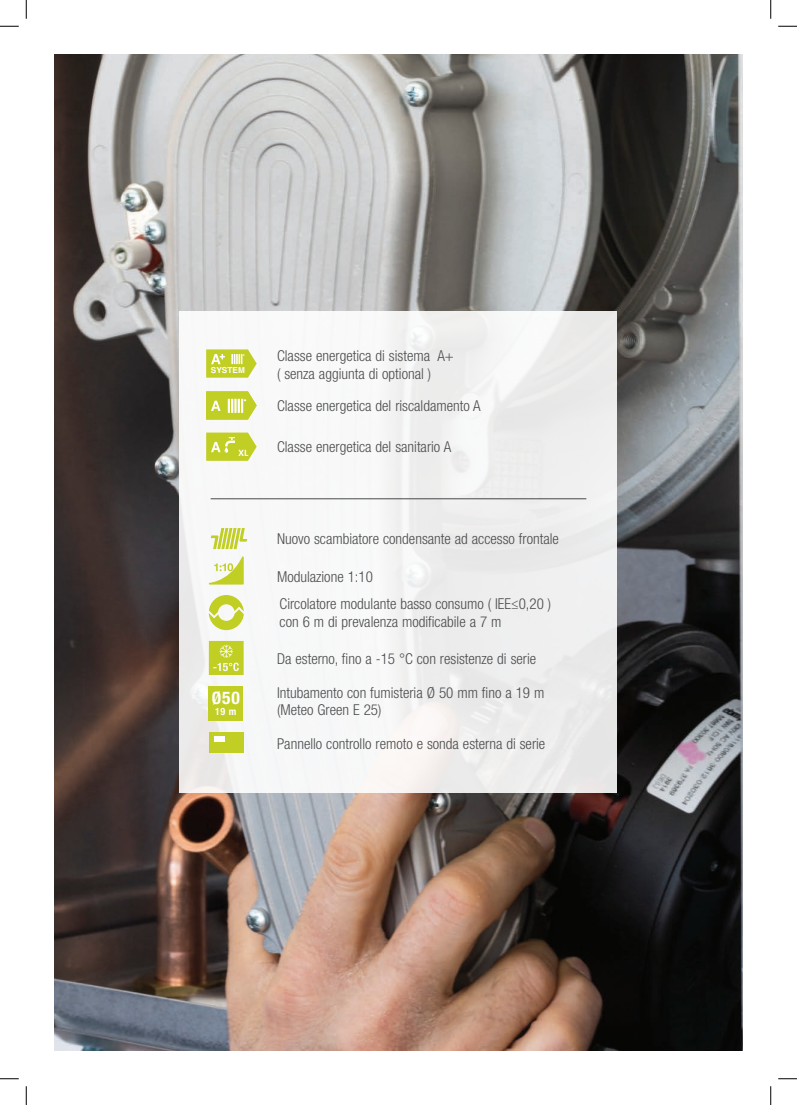
<style>
.page{position:relative;width:797px;height:1105px;background:#fff}
.page>*{position:absolute;margin:0;border:0;box-sizing:border-box;transform-origin:0 0}
.t1{font:700 condensed 17.5px "Helvetica Neue";color:#fff}
.t2{font:300 condensed 15px/17.5px "Helvetica Neue";color:#4b4c4d}
.t3{font:700 condensed 10px "Helvetica Neue";color:#fff}
.t4{font:700 10px "Calibri";color:#fff}
.t5{font:700 8.25px "Helvetica";color:#fff}
.s1{font-size:17.12px}
.s2{font-family:"Helvetica Neue LT Std"}
</style>
<div class="page">
<img style="left:55px;top:55px;width:687px;height:995px">
<div style="left:180px;top:311px;width:437px;height:482px;background:#f4f4f3"></div>
<svg style="left:209px;top:556px;width:35px;height:29px"></svg>
<hr style="left:211px;top:498px;width:375px;height:1px;background:#4b4c4d">
<svg style="left:209px;top:595px;width:35px;height:35px"></svg>
<svg style="left:206px;top:349px;width:51px;height:29px"></svg>
<svg style="left:206px;top:391px;width:51px;height:29px"></svg>
<svg style="left:211px;top:528px;width:36px;height:21px"></svg>
<svg style="left:206px;top:433px;width:51px;height:28px"></svg>
<div style="left:209px;top:732px;width:35px;height:21px;background:#c1ce23"></div>
<div style="left:214px;top:737px;width:10px;height:5px;background:#fff"></div>
<svg style="left:209px;top:641px;width:35px;height:34px"></svg>
<div style="left:209px;top:687px;width:34px;height:34px;background:#c1ce23"></div>
<svg style="left:0;top:25px;width:19px;height:2px"></svg>
<svg style="left:778px;top:25px;width:19px;height:2px"></svg>
<svg style="left:0;top:1078px;width:19px;height:1px"></svg>
<svg style="left:778px;top:1078px;width:19px;height:1px"></svg>
<svg style="left:25px;top:0;width:2px;height:19px"></svg>
<svg style="left:25px;top:1086px;width:2px;height:19px"></svg>
<svg style="left:770px;top:0;width:1px;height:19px"></svg>
<svg style="left:770px;top:1086px;width:1px;height:19px"></svg>
<p class="t5" style="left:211px;top:365px;width:36px">SYSTEM</p>
<p class="t4" style="left:238px;top:446px;width:11px">XL</p>
<p class="t2" style="left:277px;top:347px;width:178px;line-height:18px">Classe energetica di sistema A+ ( senza aggiunta di optional )</p>
<p class="t2" style="left:277px;top:397px;width:205px">Classe energetica del riscaldamento A</p>
<p class="t2" style="left:277px;top:437px;width:176px">Classe energetica del sanitario A</p>
<p class="t1" style="left:212px;top:688px;width:30px"><span class="s1">Ø</span>50</p>
<p class="t3" style="left:215px;top:706px;width:23px">19 m</p>
<p class="t2" style="left:277px;top:530px;width:283px">Nuovo scambiatore condensante ad accesso frontale</p>
<p class="t2" style="left:277px;top:568px;width:97px">Modulazione 1:10</p>
<p class="t2" style="left:279px;top:595px;width:273px">Circolatore modulante basso consumo ( IEE<span class="s2">≤</span>0,20 ) con 6 m di prevalenza modificabile a 7 m</p>
<p class="t2" style="left:277px;top:650px;width:261px">Da esterno, fino a -15 °C con resistenze di serie</p>
<p class="t2" style="left:277px;top:684px;width:269px">Intubamento con fumisteria Ø 50 mm fino a 19 m (Meteo Green E 25)</p>
<p class="t2" style="left:277px;top:735px;width:270px">Pannello controllo remoto e sonda esterna di serie</p>
</div>
